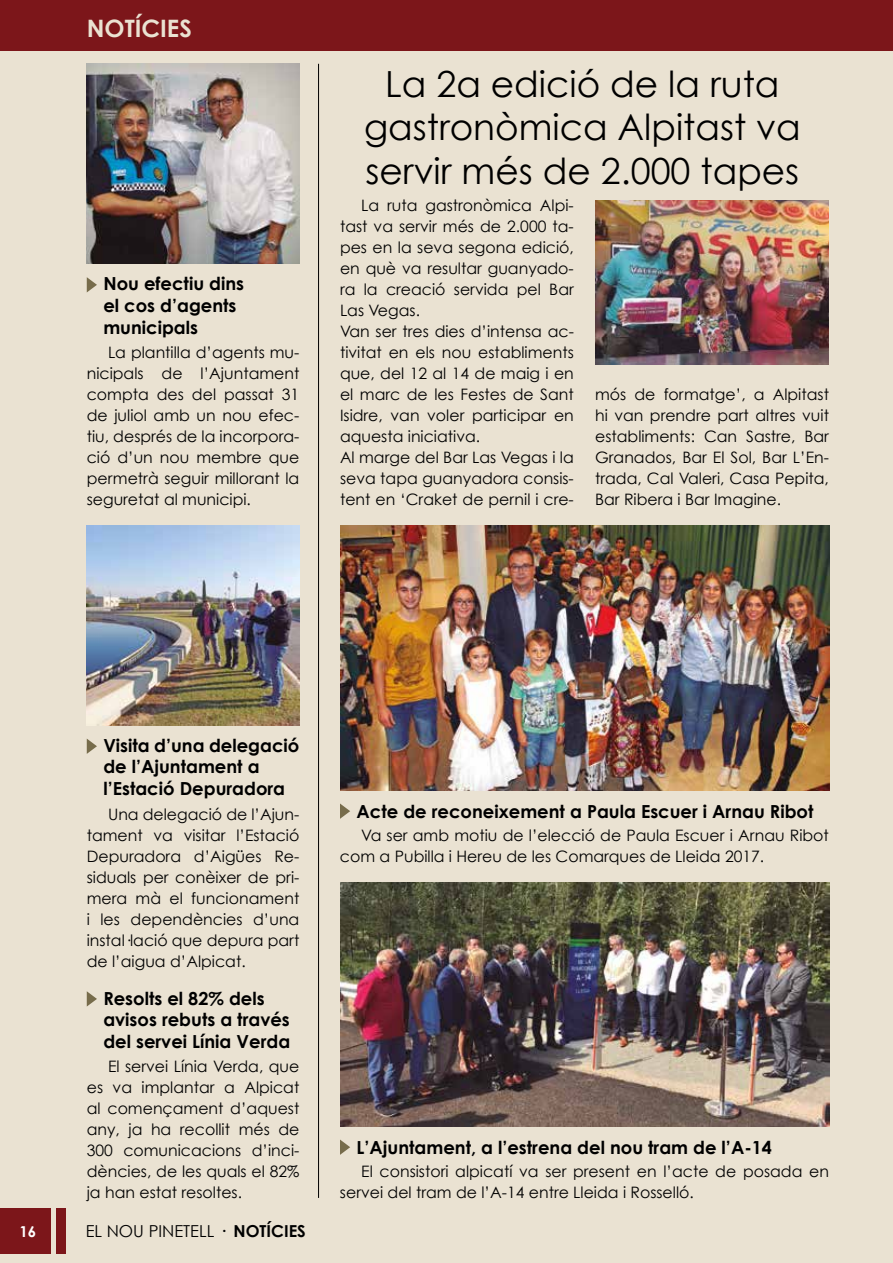
<style>
.page{position:relative;width:893px;height:1263px;background:#eae2d2}
.page>*{position:absolute;margin:0;border:0;box-sizing:border-box;transform-origin:0 0}
.t1{font:36px/43.2px "Century Gothic";color:#000;text-align:center}
.t2{font:700 24px "Century Gothic";color:#eae2d2}
.t3{font:700 18px/21.6px "Century Gothic";color:#000}
.t4{font:16.5px "Century Gothic";color:#000}
.t5{font:15.75px/21px "Century Gothic";color:#000;text-align:justify}
.t6{font:700 15px "Century Gothic";color:#fff}
.s1{font-weight:700}
</style>
<div class="page">
<div style="left:0;top:0;width:893px;height:51px;background:#7c161a"></div>
<svg style="left:340px;top:1139px;width:10px;height:16px"></svg>
<img style="left:340px;top:883px;width:489px;height:243px">
<svg style="left:340px;top:803px;width:10px;height:16px"></svg>
<img style="left:340px;top:526px;width:489px;height:264px">
<svg style="left:87px;top:277px;width:10px;height:15px"></svg>
<img style="left:87px;top:64px;width:212px;height:200px">
<svg style="left:87px;top:739px;width:10px;height:15px"></svg>
<img style="left:87px;top:525px;width:212px;height:200px">
<svg style="left:87px;top:991px;width:10px;height:15px"></svg>
<hr style="left:318px;top:64px;width:1px;height:1134px;background:#000">
<img style="left:596px;top:201px;width:232px;height:164px">
<div style="left:0;top:1208px;width:50px;height:45px;background:#7c161a"></div>
<div style="left:56px;top:1208px;width:9px;height:45px;background:#7c161a"></div>
<h2 class="t2" style="left:87px;top:13px;width:107px">NOTÍCIES</h2>
<p class="t3" style="left:103px;top:273px;width:142px">Nou efectiu dins el cos d’agents municipals</p>
<p class="t5" style="left:87px;top:341px;width:214px;text-indent:21px">La plantilla d’agents mu&shy;nicipals de l’Ajuntament compta des del passat 31 de juliol amb un nou efec&shy;tiu, després de la incorpora&shy;ció d’un nou membre que permetrà seguir millorant la seguretat al municipi.</p>
<h1 class="t1" style="left:364px;top:62px;width:438px">La 2a edició de la ruta gastronòmica Alpitast va servir més de 2.000 tapes</h1>
<p class="t5" style="left:340px;top:194px;width:235px;text-align:left;text-indent:21px">La ruta gastronòmica Alpi&shy;tast va servir més de 2.000 ta&shy;pes en la seva segona edició, en què va resultar guanyado&shy;ra la creació servida pel Bar<br>Las Vegas.<br>Van ser tres dies d’intensa ac&shy;tivitat en els nou establiments que, del 12 al 14 de maig i en el marc de les Festes de Sant<br>Isidre, van voler participar en aquesta iniciativa.<br>Al marge del Bar Las Vegas i la seva tapa guanyadora consis&shy;tent en ‘Craket de pernil i cre-</p>
<p class="t5" style="left:595px;top:383px;width:235px">mós de formatge’, a Alpitast hi van prendre part altres vuit establiments: Can Sastre, Bar Granados, Bar El Sol, Bar L’En&shy;trada, Cal Valeri, Casa Pepita, Bar Ribera i Bar Imagine.</p>
<p class="t3" style="left:103px;top:734px;width:198px">Visita d’una delegació de l’Ajuntament a l’Estació Depuradora</p>
<p class="t5" style="left:87px;top:803px;width:214px;text-indent:21px">Una delegació de l’Ajun&shy;tament va visitar l’Estació Depuradora d’Aigües Re&shy;siduals per conèixer de pri&shy;mera mà el funcionament i les dependències d’una instal·lació que depura part de l’aigua d’Alpicat.</p>
<p class="t3" style="left:103px;top:987px;width:188px">Resolts el 82% dels avisos rebuts a través del servei Línia Verda</p>
<p class="t5" style="left:87px;top:1055px;width:214px;text-indent:21px">El servei Línia Verda, que es va implantar a Alpicat al començament d’aquest any, ja ha recollit més de 300 comunicacions d’inci&shy;dències, de les quals el 82% ja han estat resoltes.</p>
<p class="t6" style="left:19px;top:1221px;width:18px">16</p>
<p class="t4" style="left:86px;top:1221px;width:222px">EL NOU PINETELL <span class="s1">· NOTÍCIES</span></p>
<p class="t3" style="left:357px;top:800px;width:458px">Acte de reconeixement a Paula Escuer i Arnau Ribot</p>
<p class="t5" style="left:340px;top:824px;width:490px;text-indent:21px">Va ser amb motiu de l’elecció de Paula Escuer i Arnau Ribot com a Pubilla i Hereu de les Comarques de Lleida 2017.</p>
<p class="t3" style="left:357px;top:1136px;width:417px">L’Ajuntament, a l’estrena del nou tram de l’A-14</p>
<p class="t5" style="left:340px;top:1160px;width:490px;text-indent:21px">El consistori alpicatí va ser present en l’acte de posada en servei del tram de l’A-14 entre Lleida i Rosselló.</p>
</div>
